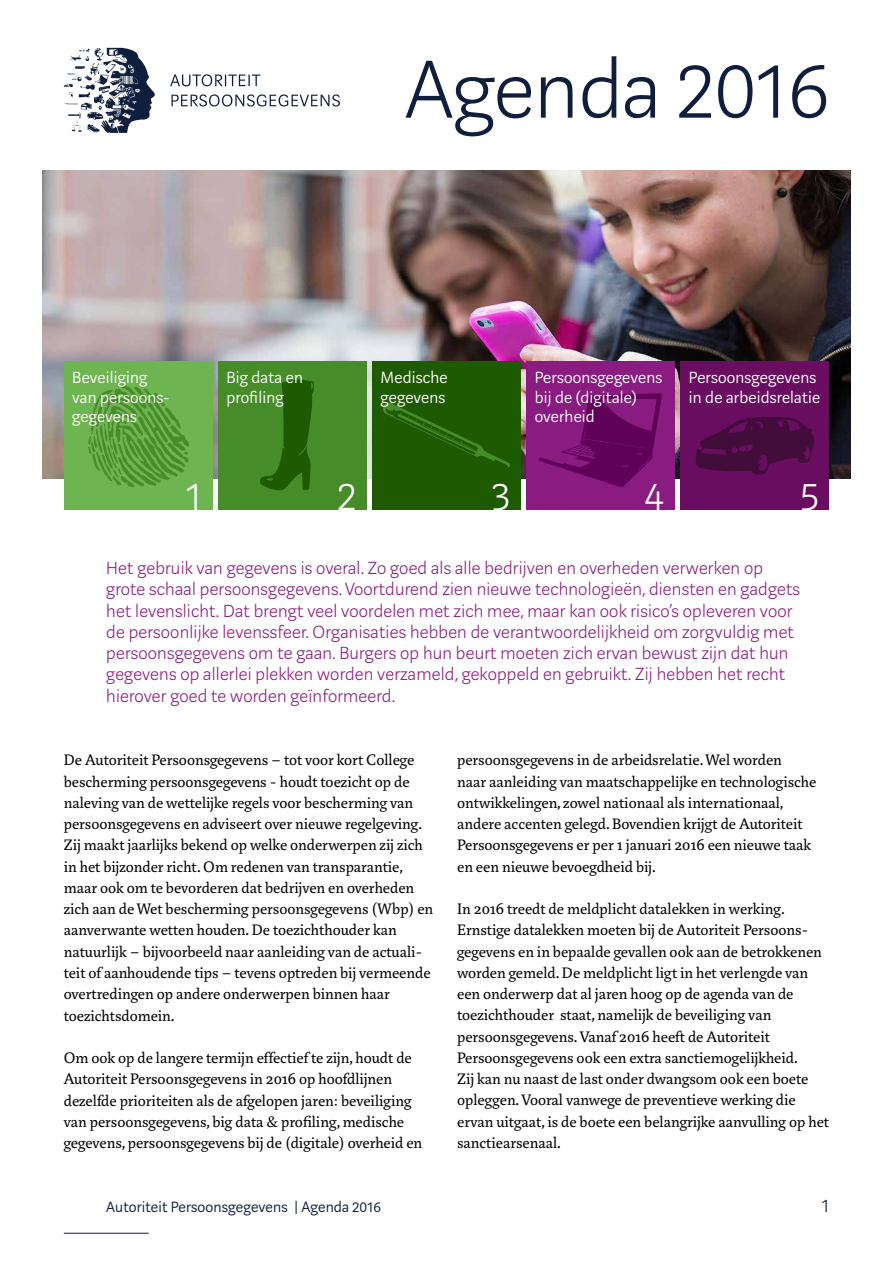
<style>
.page{position:relative;width:893px;height:1263px;background:#fff}
.page>*{position:absolute;margin:0;border:0;box-sizing:border-box;transform-origin:0 0}
.t1{font:200 90px "Marat Sans";color:#0f1e3c}
.t2{font:200 45px "Marat Sans";color:#fff}
.t3{font:200 21px "Marat Sans";color:#0f1e3c}
.t4{font:200 19.5px/21.3px "Marat Sans";letter-spacing:.01em;color:#891b81}
.t5{font:300 18px/19.5px "Marat Sans";letter-spacing:.01em;color:#fff}
.t6{font:16.5px/21.3px "Marat";color:#000}
.t7{font:300 16.5px "Marat Sans";letter-spacing:.01em;color:#0f1e3c}
</style>
<div class="page">
<hr style="left:64px;top:1233px;width:85px;height:1px;background:#0f1e3c">
<svg style="left:64px;top:48px;width:276px;height:85px"></svg>
<img style="left:43px;top:170px;width:807px;height:308px">
<div style="left:64px;top:361px;width:149px;height:149px;background:#6eb450"></div>
<div style="left:218px;top:361px;width:149px;height:149px;background:#468c28"></div>
<div style="left:372px;top:361px;width:149px;height:149px;background:#1e5a00"></div>
<div style="left:526px;top:361px;width:149px;height:149px;background:#891b81"></div>
<div style="left:680px;top:361px;width:149px;height:149px;background:#690d61"></div>
<svg style="left:260px;top:379px;width:54px;height:112px"></svg>
<svg style="left:539px;top:393px;width:123px;height:94px"></svg>
<svg style="left:696px;top:417px;width:118px;height:57px"></svg>
<svg style="left:383px;top:403px;width:127px;height:65px"></svg>
<svg style="left:88px;top:385px;width:101px;height:102px"></svg>
<h1 class="t1" style="left:405px;top:43px;width:426px">Agenda 2016</h1>
<p class="t5" style="left:72px;top:368px;width:99px">Beveiliging van persoons&shy;gegevens</p>
<p class="t5" style="left:226px;top:368px;width:78px">Big data en profiling</p>
<p class="t5" style="left:381px;top:368px;width:68px">Medische gegevens</p>
<p class="t5" style="left:535px;top:368px;width:129px">Persoonsgegevens bij de (digitale) overheid</p>
<p class="t5" style="left:689px;top:368px;width:133px">Persoonsgegevens in de arbeidsrelatie</p>
<h2 class="t2" style="left:186px;top:473px;width:17px">1</h2>
<h2 class="t2" style="left:338px;top:473px;width:20px">2</h2>
<h2 class="t2" style="left:492px;top:473px;width:19px">3</h2>
<h2 class="t2" style="left:644px;top:473px;width:22px">4</h2>
<h2 class="t2" style="left:800px;top:473px;width:20px">5</h2>
<p class="t4" style="left:106px;top:558px;width:695px">Het gebruik van gegevens is overal. Zo goed als alle bedrijven en overheden verwerken op grote schaal persoonsgegevens. Voortdurend zien nieuwe technologieën, diensten en gadgets het levenslicht. Dat brengt veel voordelen met zich mee, maar kan ook risico’s opleveren voor de persoonlijke levenssfeer. Organisaties hebben de verantwoordelijkheid om zorgvuldig met persoonsgegevens om te gaan. Burgers op hun beurt moeten zich ervan bewust zijn dat hun gegevens op allerlei plekken worden verzameld, gekoppeld en gebruikt. Zij hebben het recht hierover goed te worden geïnformeerd.</p>
<p class="t6" style="left:64px;top:750px;width:371px">De Autoriteit Persoonsgegevens – tot voor kort College bescherming persoonsgegevens - houdt toezicht op de naleving van de wettelijke regels voor bescherming van persoonsgegevens en adviseert over nieuwe regelgeving.<br>Zij maakt jaarlijks bekend op welke onderwerpen zij zich in het bijzonder richt. Om redenen van transparantie, maar ook om te bevorderen dat bedrijven en overheden zich aan de Wet bescherming persoonsgegevens (Wbp) en aanverwante wetten houden. De toezichthouder kan natuurlijk – bijvoorbeeld naar aanleiding van de actuali&shy;teit of aanhoudende tips – tevens optreden bij vermeende overtredingen op andere onderwerpen binnen haar toezichtsdomein.</p>
<p class="t6" style="left:64px;top:1047px;width:360px">Om ook op de langere termijn effectief te zijn, houdt de Autoriteit Persoonsgegevens in 2016 op hoofdlijnen dezelfde prioriteiten als de afgelopen jaren: beveiliging van persoonsgegevens, big data &amp; profiling, medische gegevens, persoonsgegevens bij de (digitale) overheid en</p>
<p class="t6" style="left:457px;top:750px;width:361px">persoonsgegevens in de arbeidsrelatie. Wel worden<br>naar aanleiding van maatschappelijke en technologische ontwikkelingen, zowel nationaal als internationaal, andere accenten gelegd. Bovendien krijgt de Autoriteit Persoonsgegevens er per 1 januari 2016 een nieuwe taak en een nieuwe bevoegdheid bij.</p>
<p class="t6" style="left:457px;top:898px;width:373px">In 2016 treedt de meldplicht datalekken in werking.<br>Ernstige datalekken moeten bij de Autoriteit Persoons&shy;gegevens en in bepaalde gevallen ook aan de betrokkenen worden gemeld. De meldplicht ligt in het verlengde van een onderwerp dat al jaren hoog op de agenda van de toezichthouder staat, namelijk de beveiliging van persoonsgegevens. Vanaf 2016 heeft de Autoriteit Persoonsgegevens ook een extra sanctiemogelijkheid.<br>Zij kan nu naast de last onder dwangsom ook een boete opleggen. Vooral vanwege de preventieve werking die ervan uitgaat, is de boete een belangrijke aanvulling op het sanctiearsenaal.</p>
<p class="t7" style="left:106px;top:1198px;width:276px">Autoriteit Persoonsgegevens | Agenda 2016</p>
<p class="t3" style="left:822px;top:1194px;width:9px">1</p>
</div>
